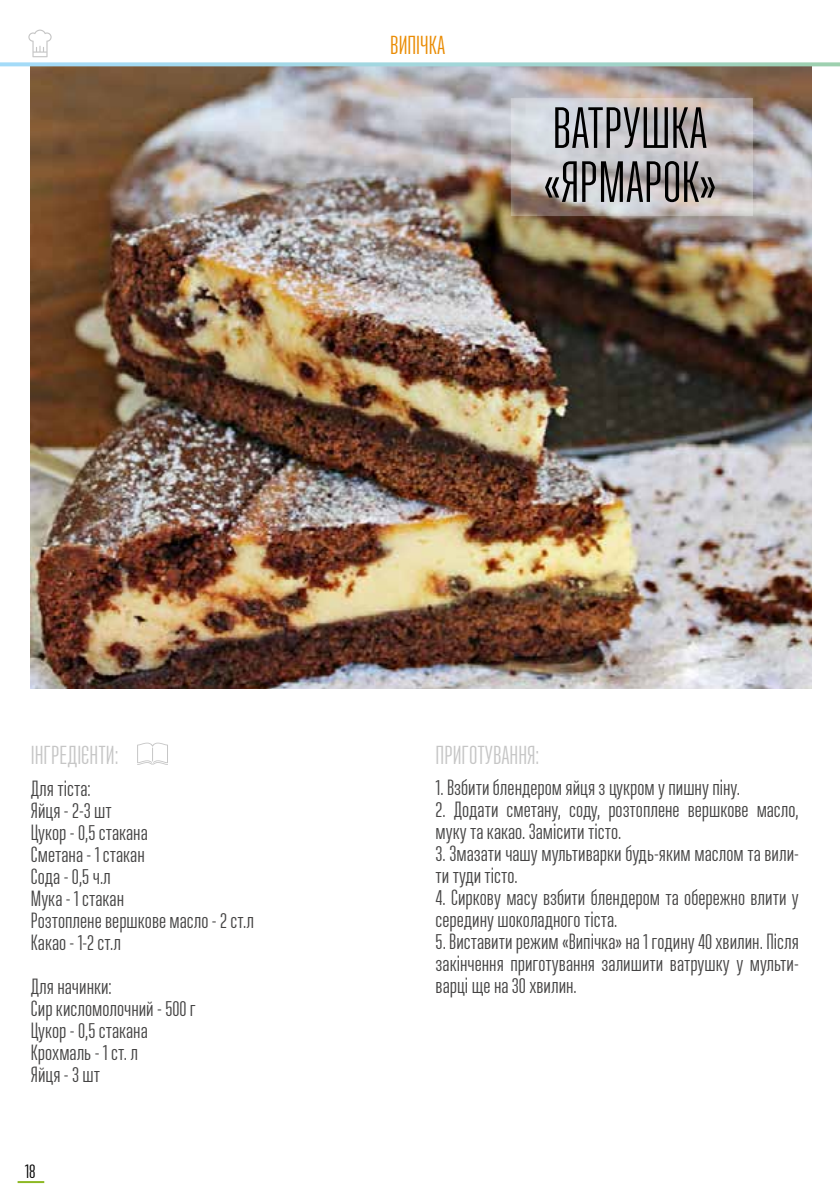
<style>
.page{position:relative;width:840px;height:1191px;background:#fff}
.page>*{position:absolute;margin:0;border:0;box-sizing:border-box;transform-origin:0 0}
.t1{font:58px/54px "Ristretto Pro";color:#000}
.t2{font:26px "Ristretto Pro";color:#c6c6c6}
.t3{font:26px "Ristretto Pro";color:#ea8c04}
.t4{font:22px/22px "Ristretto Pro";color:#454444}
.t5{font:20px "Ristretto Pro";color:#000}
</style>
<div class="page">
<hr style="left:18px;top:1181px;width:26px;height:2px;background:#8db824">
<img style="left:31px;top:66px;width:780px;height:622px">
<svg style="left:28px;top:30px;width:24px;height:27px"></svg>
<svg style="left:137px;top:742px;width:31px;height:23px"></svg>
<svg style="left:510px;top:98px;width:242px;height:118px;background:#c5c1c2"></svg>
<svg style="left:0;top:62px;width:839px;height:4px;background:#aad9dc"></svg>
<p class="t3" style="left:390px;top:30px;width:56px">ВИПІЧКА</p>
<h1 class="t1" style="left:543px;top:101px;width:175px">ВАТРУШКА «ЯРМАРОК»</h1>
<p class="t2" style="left:31px;top:740px;width:89px">ІНГРЕДІЄНТИ:</p>
<p class="t4" style="left:31px;top:777px;width:224px">Для тіста:<br>Яйця - 2-3 шт<br>Цукор - 0,5 стакана<br>Сметана - 1 стакан<br>Сода - 0,5 ч.л<br>Мука - 1 стакан<br>Розтоплене вершкове масло - 2 ст.л<br>Какао - 1-2 ст.л</p>
<p class="t4" style="left:31px;top:975px;width:166px">Для начинки:<br>Сир кисломолочний - 500 г<br>Цукор - 0,5 стакана<br>Крохмаль - 1 ст. л<br>Яйця - 3 шт</p>
<p class="t5" style="left:25px;top:1159px;width:12px">18</p>
<p class="t2" style="left:435px;top:740px;width:105px">ПРИГОТУВАННЯ:</p>
<p class="t4" style="left:435px;top:776px;width:306px">1. Взбити блендером яйця з цукром у пишну піну.</p>
<p class="t4" style="left:435px;top:798px;width:364px">2. Додати сметану, соду, розтоплене вершкове масло, муку та какао. Замісити тісто.</p>
<p class="t4" style="left:435px;top:842px;width:364px">3. Змазати чашу мультиварки будь-яким маслом та вили&shy;ти туди тісто.</p>
<p class="t4" style="left:435px;top:886px;width:364px">4. Сиркову масу взбити блендером та обережно влити у середину шоколадного тіста.</p>
<p class="t4" style="left:435px;top:930px;width:364px;text-align:justify">5. Виставити режим «Випічка» на 1 годину 40 хвилин. Після закінчення приготування залишити ватрушку у мульти&shy;варці ще на 30 хвилин.</p>
</div>
